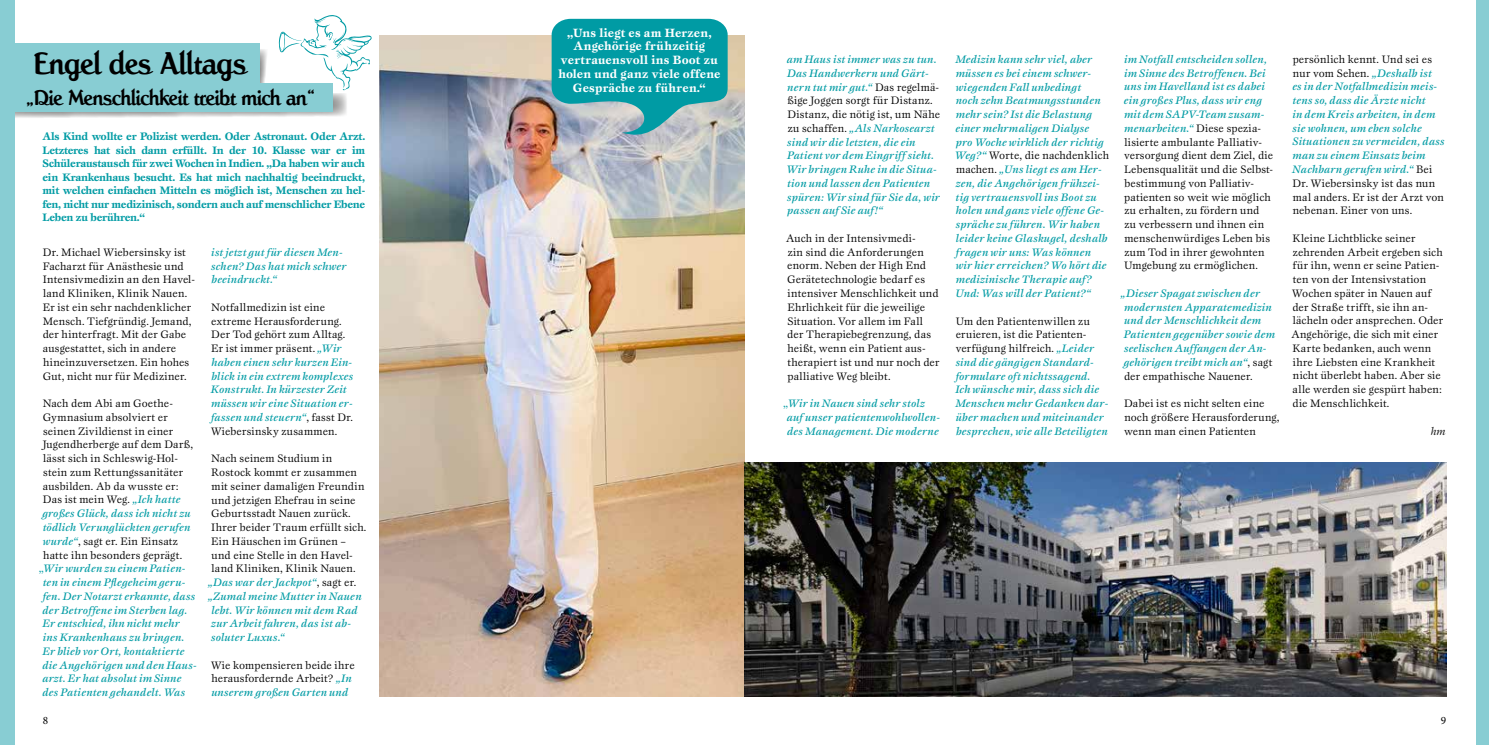
<style>
.page{position:relative;width:1489px;height:745px;background:#fff}
.page>*{position:absolute;margin:0;border:0;box-sizing:border-box;transform-origin:0 0}
.t1{font:32.5px "Rochefort Pro";letter-spacing:-.005em;color:#000}
.t2{font:22.5px "Rochefort Pro";letter-spacing:-.015em;color:#000}
.t3{font:700 12.5px/13.8px "Esprit SB";letter-spacing:.015em;color:#fff;text-align:center}
.t4{font:11.25px/13.8px "Esprit SB";letter-spacing:.01em;color:#000}
.t5{font:11.25px/13.8px "Esprit SB Med Ita";letter-spacing:.015em;color:#009ba4}
.t6{font:700 11.25px/13.5px "Esprit SB";letter-spacing:-.02em;color:#009ba4;text-align:justify}
.t7{font:11.25px "Minion Pro";color:#000}
.t8{font:italic 11.25px "Esprit SB";color:#000}
.s1{font-family:"Esprit SB Med Ita";color:#009ba4}
.s2{font-family:"Esprit SB";color:#000}
.s3{font-family:"Esprit SB"}
</style>
<div class="page">
<svg style="left:14px;top:15px;width:358px;height:103px"></svg>
<div style="left:0;top:83px;width:332px;height:29px;background:#88cdd3"></div>
<div style="left:0;top:0;width:14px;height:744px;background:#88cdd3"></div>
<img style="left:379px;top:35px;width:365px;height:660px">
<div style="left:1476px;top:0;width:12px;height:744px;background:#88cdd3"></div>
<svg style="left:551px;top:19px;width:176px;height:121px;background:#34a4ab"></svg>
<img style="left:744px;top:462px;width:702px;height:233px">
<h1 class="t1" style="left:34px;top:44px;width:214px">Engel des Alltags</h1>
<h2 class="t2" style="left:26px;top:84px;width:291px">„Die Menschlichkeit treibt mich an“</h2>
<p class="t6" style="left:43px;top:130px;width:324px">Als Kind wollte er Polizist werden. Oder Astronaut. Oder Arzt.<br>Letzteres hat sich dann erfüllt. In der 10. Klasse war er im Schüleraustausch für zwei Wochen in Indien. „Da haben wir auch ein Krankenhaus besucht. Es hat mich nachhaltig beeindruckt, mit welchen einfachen Mitteln es möglich ist, Menschen zu hel&shy;fen, nicht nur medizinisch, sondern auch auf menschlicher Ebene Leben zu berühren.“</p>
<p class="t5" style="left:211px;top:245px;width:137px">ist jetzt gut für diesen Men&shy;schen? Das hat mich schwer beeindruckt.“</p>
<p class="t4" style="left:211px;top:300px;width:136px">Notfallmedizin ist eine extreme Herausforderung.<br>Der Tod gehört zum Alltag.<br>Er ist immer präsent. <span class="s1">„Wir</span></p>
<p class="t5" style="left:211px;top:355px;width:144px">haben einen sehr kurzen Ein&shy;blick in ein extrem komplexes<br>Konstrukt. In kürzester Zeit müssen wir eine Situation er&shy;fassen und steuern“<span class="s2">, fasst Dr.</span></p>
<p class="t4" style="left:211px;top:424px;width:128px">Wiebersinsky zusammen.</p>
<p class="t4" style="left:211px;top:451px;width:157px">Nach seinem Studium in<br>Rostock kommt er zusammen mit seiner damaligen Freundin und jetzigen Ehefrau in seine<br>Geburtsstadt Nauen zurück.<br>Ihrer beider Traum erfüllt sich.<br>Ein Häuschen im Grünen – und eine Stelle in den Havel&shy;land Kliniken, Klinik Nauen.</p>
<p class="t5" style="left:208px;top:575px;width:155px">„Das war der Jackpot“<span class="s2">, sagt er. </span>„Zumal meine Mutter in Nauen lebt. Wir können mit dem Rad zur Arbeit fahren, das ist ab&shy;soluter Luxus.“</p>
<p class="t4" style="left:211px;top:657px;width:145px">Wie kompensieren beide ihre herausfordernde Arbeit? <span class="s1">„In</span></p>
<p class="t5" style="left:211px;top:685px;width:138px">unserem großen Garten und</p>
<p class="t4" style="left:43px;top:245px;width:154px">Dr. Michael Wiebersinsky ist<br>Facharzt für Anästhesie und<br>Intensivmedizin an den Havel&shy;land Kliniken, Klinik Nauen.<br>Er ist ein sehr nachdenklicher<br>Mensch. Tiefgründig. Jemand, der hinterfragt. Mit der Gabe ausgestattet, sich in andere hineinzuversetzen. Ein hohes<br>Gut, nicht nur für Mediziner.</p>
<p class="t4" style="left:43px;top:396px;width:152px">Nach dem Abi am Goethe-<br>Gymnasium absolviert er seinen Zivildienst in einer<br>Jugendherberge auf dem Darß, lässt sich in Schleswig-Hol&shy;stein zum Rettungssanitäter ausbilden. Ab da wusste er:<br>Das ist mein Weg. <span class="s1">„Ich hatte</span></p>
<p class="t5" style="left:42px;top:506px;width:150px">großes Glück, dass ich nicht zu tödlich Verunglückten gerufen</p>
<p class="t4" style="left:43px;top:534px;width:141px"><span class="s1">wurde“</span>, sagt er. Ein Einsatz hatte ihn besonders geprägt.</p>
<p class="t5" style="left:42px;top:561px;width:156px;text-indent:-4px"><span class="s3">„</span>Wir wurden zu einem Patien&shy;ten in einem Pflegeheim geru&shy;fen. Der Notarzt erkannte, dass der Betroffene im Sterben lag.<br>Er entschied, ihn nicht mehr ins Krankenhaus zu bringen.<br>Er blieb vor Ort, kontaktierte die Angehörigen und den Haus&shy;arzt. Er hat absolut im Sinne des Patienten gehandelt. Was</p>
<p class="t3" style="left:558px;top:26px;width:163px">„Uns liegt es am Herzen,<br>Angehörige frühzeitig vertrauensvoll ins Boot zu holen und ganz viele offene<br>Gespräche zu führen.“</p>
<p class="t5" style="left:786px;top:52px;width:154px">am Haus ist immer was zu tun.<br>Das Handwerkern und Gärt&shy;nern tut mir gut.“ <span class="s2">Das regelmä-</span></p>
<p class="t4" style="left:787px;top:94px;width:154px">ßige Joggen sorgt für Distanz.<br>Distanz, die nötig ist, um Nähe</p>
<p class="t5" style="left:786px;top:121px;width:155px"><span class="s2">zu schaffen.</span> „Als Narkosearzt sind wir die letzten, die ein<br>Patient vor dem Eingriff sieht.<br>Wir bringen Ruhe in die Situa&shy;tion und lassen den Patienten spüren: Wir sind für Sie da, wir passen auf Sie auf!“</p>
<p class="t4" style="left:786px;top:231px;width:155px">Auch in der Intensivmedi-<br>zin sind die Anforderungen enorm. Neben der High End<br>Gerätetechnologie bedarf es intensiver Menschlichkeit und<br>Ehrlichkeit für die jeweilige<br>Situation. Vor allem im Fall der Therapiebegrenzung, das heißt, wenn ein Patient aus&shy;therapiert ist und nur noch der palliative Weg bleibt.</p>
<p class="t5" style="left:786px;top:396px;width:155px;text-indent:-4px"><span class="s3">„</span>Wir in Nauen sind sehr stolz auf unser patientenwohlwollen&shy;des Management. Die moderne</p>
<p class="t5" style="left:955px;top:52px;width:150px">Medizin kann sehr viel, aber müssen es bei einem schwer&shy;wiegenden Fall unbedingt noch zehn Beatmungsstunden mehr sein? Ist die Belastung einer mehrmaligen Dialyse pro Woche wirklich der richtig</p>
<p class="t4" style="left:954px;top:149px;width:156px"><span class="s1">Weg?“</span> Worte, die nachdenklich</p>
<p class="t5" style="left:955px;top:162px;width:154px"><span class="s2">machen.</span> „Uns liegt es am Her&shy;zen, die Angehörigen frühzei&shy;tig vertrauensvoll ins Boot zu holen und ganz viele offene Ge&shy;spräche zu führen. Wir haben leider keine Glaskugel, deshalb fragen wir uns: Was können wir hier erreichen? Wo hört die medizinische Therapie auf?<br>Und: Was will der Patient?“</p>
<p class="t4" style="left:955px;top:314px;width:140px">Um den Patientenwillen zu eruieren, ist die Patienten&shy;verfügung hilfreich. <span class="s1">„Leider</span></p>
<p class="t5" style="left:955px;top:355px;width:154px">sind die gängigen Standard&shy;formulare oft nichtssagend.<br>Ich wünsche mir, dass sich die<br>Menschen mehr Gedanken dar&shy;über machen und miteinander besprechen, wie alle Beteiligten</p>
<p class="t5" style="left:1123px;top:52px;width:145px">im Notfall entscheiden sollen, im Sinne des Betroffenen. Bei uns im Havelland ist es dabei ein großes Plus, dass wir eng mit dem SAPV-Team zusam&shy;menarbeiten.“ <span class="s2">Diese spezia-</span></p>
<p class="t4" style="left:1123px;top:135px;width:150px">lisierte ambulante Palliativ&shy;versorgung dient dem Ziel, die<br>Lebensqualität und die Selbst&shy;bestimmung von Palliativ&shy;patienten so weit wie möglich zu erhalten, zu fördern und zu verbessern und ihnen ein menschenwürdiges Leben bis zum Tod in ihrer gewohnten<br>Umgebung zu ermöglichen.</p>
<p class="t5" style="left:1120px;top:286px;width:156px">„Dieser Spagat zwischen der modernsten Apparatemedizin und der Menschlichkeit dem<br>Patienten gegenüber sowie dem seelischen Auffangen der An&shy;gehörigen treibt mich an“<span class="s2">, sagt</span></p>
<p class="t4" style="left:1124px;top:369px;width:130px">der empathische Nauener.</p>
<p class="t4" style="left:1123px;top:396px;width:157px">Dabei ist es nicht selten eine noch größere Herausforderung, wenn man einen Patienten</p>
<p class="t4" style="left:1292px;top:52px;width:141px">persönlich kennt. Und sei es nur vom Sehen. <span class="s1">„Deshalb ist</span></p>
<p class="t5" style="left:1292px;top:80px;width:154px">es in der Notfallmedizin meis&shy;tens so, dass die Ärzte nicht<br>in dem Kreis arbeiten, in dem sie wohnen, um eben solche<br>Situationen zu vermeiden, dass man zu einem Einsatz beim<br>Nachbarn gerufen wird.“ <span class="s2">Bei</span></p>
<p class="t4" style="left:1292px;top:176px;width:153px">Dr. Wiebersinsky ist das nun mal anders. Er ist der Arzt von nebenan. Einer von uns.</p>
<p class="t4" style="left:1291px;top:231px;width:153px">Kleine Lichtblicke seiner zehrenden Arbeit ergeben sich für ihn, wenn er seine Patien&shy;ten von der Intensivstation<br>Wochen später in Nauen auf der Straße trifft, sie ihn an&shy;lächeln oder ansprechen. Oder<br>Angehörige, die sich mit einer<br>Karte bedanken, auch wenn ihre Liebsten eine Krankheit nicht überlebt haben. Aber sie alle werden sie gespürt haben: die Menschlichkeit.</p>
<p class="t8" style="left:1430px;top:424px;width:16px">hm</p>
<p class="t7" style="left:43px;top:712px;width:7px">8</p>
<p class="t7" style="left:1440px;top:712px;width:7px">9</p>
</div>
